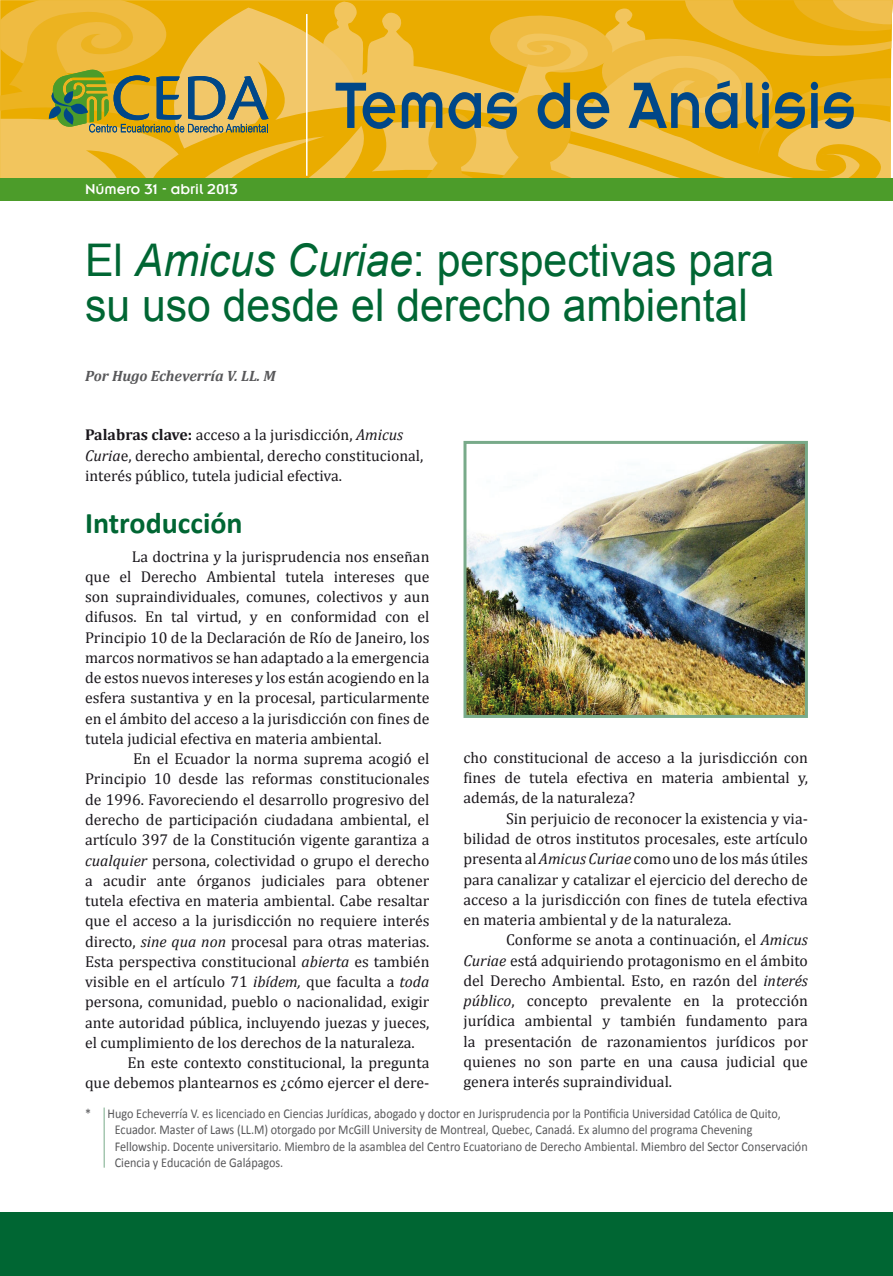
<style>
.page{position:relative;width:893px;height:1276px;background:#fff}
.page>*{position:absolute;margin:0;border:0;box-sizing:border-box;transform-origin:0 0}
.titulo{font:45px/45px "Arial";color:#063;scale:.95 1}
.subtitulo{font:700 30px "Calibri";color:#063}
.texto{font:15.75px/20.2px "Cambria";color:#1a171c;text-align:justify}
.palabras_claves{font:15.75px/20.2px "Cambria";color:#1a171c}
.texto_bibliografia{font:15.75px "Insignia LT";color:#fff}
.autor{font:italic 700 15px "Cambria";color:#58585a}
.pie_de_pagina{font:13.5px "Calibri";color:#58585a;scale:.9 1}
.s1{font-style:italic}
.s2{font-weight:700}
</style>
<div class="page">
<hr style="left:104px;top:1107px;width:1px;height:60px;background:#78aa89">
<div style="left:0;top:1212px;width:893px;height:64px;background:#063"></div>
<div style="left:0;top:178px;width:893px;height:23px;background:#4c9c2a"></div>
<svg style="left:0;top:0;width:893px;height:178px;background:#daaf37"></svg>
<img style="left:467px;top:445px;width:337px;height:269px">
<div style="left:463px;top:441px;width:345px;height:277px;border:3px solid #78aa89"></div>
<p class="texto_bibliografia" style="left:85px;top:181px;width:154px">Número 31 - abril 2013</p>
<p class="titulo" style="left:85px;top:238px;width:727px">El <span class="s1">Amicus Curiae</span>: perspectivas para su uso desde el derecho ambiental</p>
<p class="autor" style="left:85px;top:365px;width:192px">Por Hugo Echeverría V. LL. M</p>
<p class="palabras_claves" style="left:85px;top:425px;width:340px"><span class="s2">Palabras clave:</span> acceso a la jurisdicción, <span class="s1">Amicus<br>Curia</span>e, derecho ambiental, derecho constitucional, interés público, tutela judicial efectiva.</p>
<p class="subtitulo" style="left:85px;top:504px;width:159px">Introducción</p>
<p class="texto" style="left:85px;top:546px;width:346px;text-indent:47px">La doctrina y la jurisprudencia nos enseñan que el Derecho Ambiental tutela intereses que son supraindividuales, comunes, colectivos y aun difusos. En tal virtud, y en conformidad con el Principio 10 de la Declaración de Río de Janeiro, los marcos normativos se han adaptado a la emergencia de estos nuevos intereses y los están acogiendo en la esfera sustantiva y en la procesal, particularmente en el ámbito del acceso a la jurisdicción con fines de tutela judicial efectiva en materia ambiental.</p>
<p class="texto" style="left:85px;top:748px;width:346px;text-indent:48px">En el Ecuador la norma suprema acogió el Principio 10 desde las reformas constitucionales de 1996. Favoreciendo el desarrollo progresivo del derecho de participación ciudadana ambiental, el artículo 397 de la Constitución vigente garantiza a <span class="s1">cualquier</span> persona, colectividad o grupo el derecho a acudir ante órganos judiciales para obtener tutela efectiva en materia ambiental. Cabe resaltar que el acceso a la jurisdicción no requiere interés directo, <span class="s1">sine qua non</span> procesal para otras materias.<br>Esta perspectiva constitucional <span class="s1">abierta</span> es también visible en el artículo 71 <span class="s1">ibídem,</span> que faculta a <span class="s1">toda </span>persona, comunidad, pueblo o nacionalidad, exigir ante autoridad pública, incluyendo juezas y jueces, el cumplimiento de los derechos de la naturaleza.</p>
<p class="texto" style="left:85px;top:1052px;width:346px;text-align:right">En este contexto constitucional, la pregunta<br>que debemos plantearnos es ¿cómo ejercer el dere-</p>
<p class="texto" style="left:463px;top:747px;width:346px">cho constitucional de acceso a la jurisdicción con fines de tutela efectiva en materia ambiental y, además, de la naturaleza?</p>
<p class="texto" style="left:463px;top:808px;width:346px;text-indent:43px">Sin perjuicio de reconocer la existencia y via&shy;bilidad de otros institutos procesales, este artículo presenta al <span class="s1">Amicus Curiae</span> como uno de los más útiles para canalizar y catalizar el ejercicio del derecho de acceso a la jurisdicción con fines de tutela efectiva en materia ambiental y de la naturaleza.</p>
<p class="texto" style="left:463px;top:929px;width:346px;text-indent:43px">Conforme se anota a continuación, el <span class="s1">Amicus Curiae</span> está adquiriendo protagonismo en el ámbito del Derecho Ambiental. Esto, en razón del <span class="s1">interés público</span>, concepto prevalente en la protección jurídica ambiental y también fundamento para la presentación de razonamientos jurídicos por quienes no son parte en una causa judicial que genera interés supraindividual.</p>
<p class="pie_de_pagina" style="left:85px;top:1104px;width:774px">* Hugo Echeverría V. es licenciado en Ciencias Jurídicas, abogado y doctor en Jurisprudencia por la Pontificia Universidad Católica de Quito,</p>
<p class="pie_de_pagina" style="left:115px;top:1121px;width:710px">Ecuador. Master of Laws (LL.M) otorgado por McGill University de Montreal, Quebec, Canadá. Ex alumno del programa Chevening</p>
<p class="pie_de_pagina" style="left:115px;top:1137px;width:771px">Fellowship. Docente universitario. Miembro de la asamblea del Centro Ecuatoriano de Derecho Ambiental. Miembro del Sector Conservación</p>
<p class="pie_de_pagina" style="left:115px;top:1154px;width:189px">Ciencia y Educación de Galápagos.</p>
</div>
